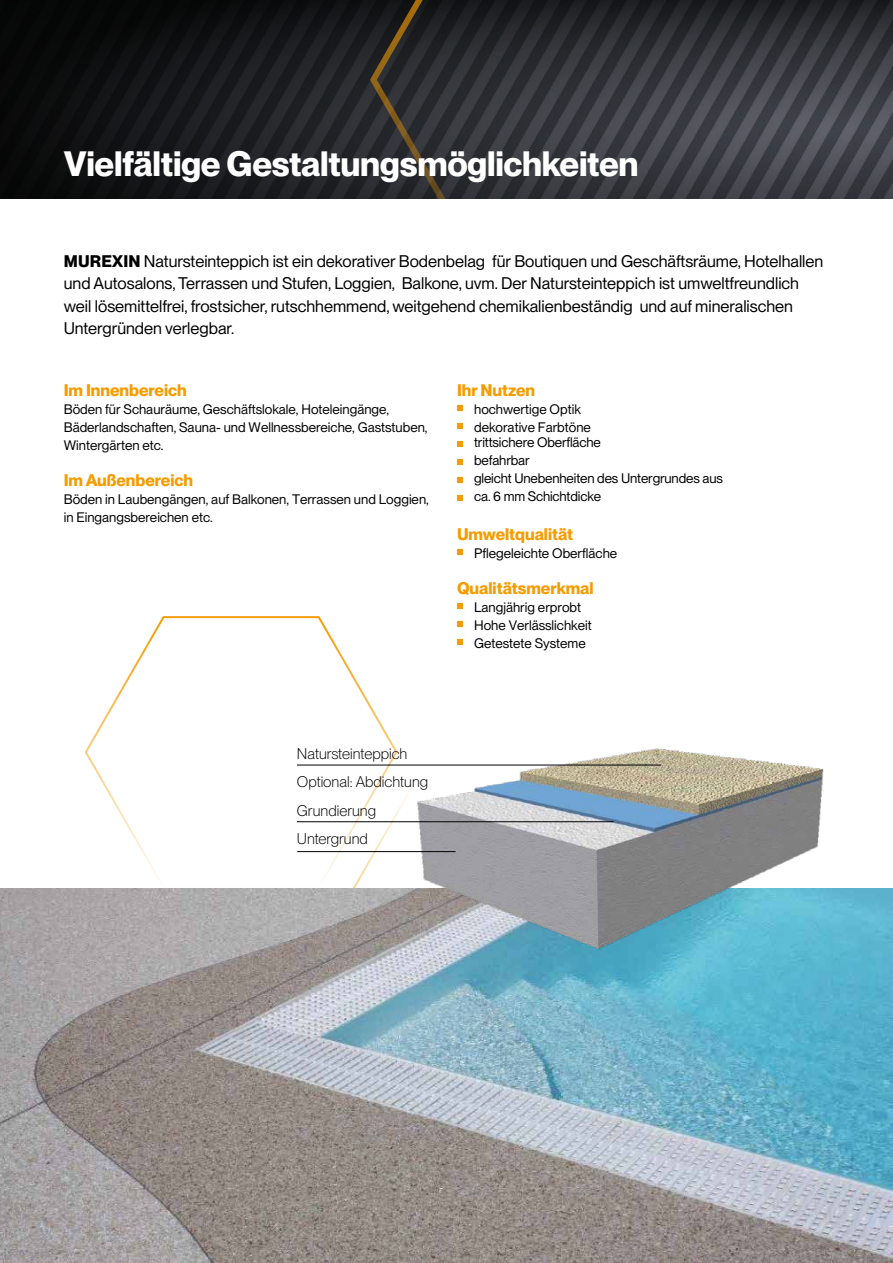
<style>
.page{position:relative;width:893px;height:1263px;background:#fff}
.page>*{position:absolute;margin:0;border:0;box-sizing:border-box;transform-origin:0 0}
.t1{font:700 34.5px "PP Neue Montreal";letter-spacing:-.01em;color:#fff}
.t2{font:16.5px/22.5px "PP Neue Montreal";color:#000}
.t3{font:700 16.5px "PP Neue Montreal";color:#f59c00}
.t4{font:300 15.15px/28.3px "PP Neue Montreal";color:#000}
.t5{font:13.5px/18px "PP Neue Montreal";color:#000}
.s1{font-weight:700}
</style>
<div class="page">
<svg style="left:84px;top:616px;width:313px;height:273px"></svg>
<svg style="left:336px;top:777px;width:61px;height:112px"></svg>
<svg style="left:457px;top:406px;width:5px;height:5px"></svg>
<svg style="left:457px;top:424px;width:5px;height:5px"></svg>
<svg style="left:457px;top:442px;width:5px;height:5px"></svg>
<svg style="left:457px;top:460px;width:5px;height:5px"></svg>
<svg style="left:457px;top:478px;width:5px;height:5px"></svg>
<svg style="left:457px;top:496px;width:5px;height:5px"></svg>
<svg style="left:457px;top:550px;width:5px;height:5px"></svg>
<svg style="left:457px;top:604px;width:5px;height:5px"></svg>
<svg style="left:457px;top:622px;width:5px;height:5px"></svg>
<svg style="left:457px;top:640px;width:5px;height:5px"></svg>
<img style="left:0;top:889px;width:893px;height:374px">
<img style="left:0;top:0;width:368px;height:198px">
<svg style="left:368px;top:0;width:525px;height:198px;background:#34353a"></svg>
<img style="left:397px;top:748px;width:445px;height:209px">
<hr style="left:297px;top:764px;width:364px;height:1px;background:#000">
<hr style="left:297px;top:821px;width:317px;height:1px;background:#000">
<hr style="left:297px;top:851px;width:159px;height:1px;background:#000">
<h1 class="t1" style="left:64px;top:143px;width:576px">Vielfältige Gestaltungsmöglichkeiten</h1>
<p class="t2" style="left:64px;top:250px;width:761px"><span class="s1">MUREXIN</span> Natursteinteppich ist ein dekorativer Bodenbelag für Boutiquen und Geschäftsräume, Hotelhallen und Autosalons, Terrassen und Stufen, Loggien, Balkone, uvm. Der Natursteinteppich ist umweltfreundlich weil lösemittelfrei, frostsicher, rutschhemmend, weitgehend chemikalienbeständig und auf mineralischen Untergründen verlegbar.</p>
<p class="t3" style="left:64px;top:380px;width:124px">Im Innenbereich</p>
<p class="t5" style="left:64px;top:400px;width:365px">Böden für Schauräume, Geschäftslokale, Hoteleingänge,<br>Bäderlandschaften, Sauna- und Wellnessbereiche, Gaststuben,<br>Wintergärten etc.</p>
<p class="t3" style="left:64px;top:470px;width:131px">Im Außenbereich</p>
<p class="t5" style="left:64px;top:490px;width:367px">Böden in Laubengängen, auf Balkonen, Terrassen und Loggien, in Eingangsbereichen etc.</p>
<p class="t3" style="left:457px;top:380px;width:80px">Ihr Nutzen</p>
<p class="t5" style="left:474px;top:400px;width:118px">hochwertige Optik dekorative Farbtöne</p>
<p class="t5" style="left:474px;top:433px;width:250px">trittsichere Oberfläche<br>befahrbar<br>gleicht Unebenheiten des Untergrundes aus ca. 6 mm Schichtdicke</p>
<p class="t3" style="left:457px;top:524px;width:118px">Umweltqualität</p>
<p class="t5" style="left:474px;top:544px;width:145px">Pflegeleichte Oberfläche</p>
<p class="t3" style="left:457px;top:578px;width:138px">Qualitätsmerkmal</p>
<p class="t5" style="left:474px;top:598px;width:119px">Langjährig erprobt<br>Hohe Verlässlichkeit<br>Getestete Systeme</p>
<p class="t4" style="left:297px;top:739px;width:133px">Natursteinteppich<br>Optional: Abdichtung<br>Grundierung<br>Untergrund</p>
</div>
